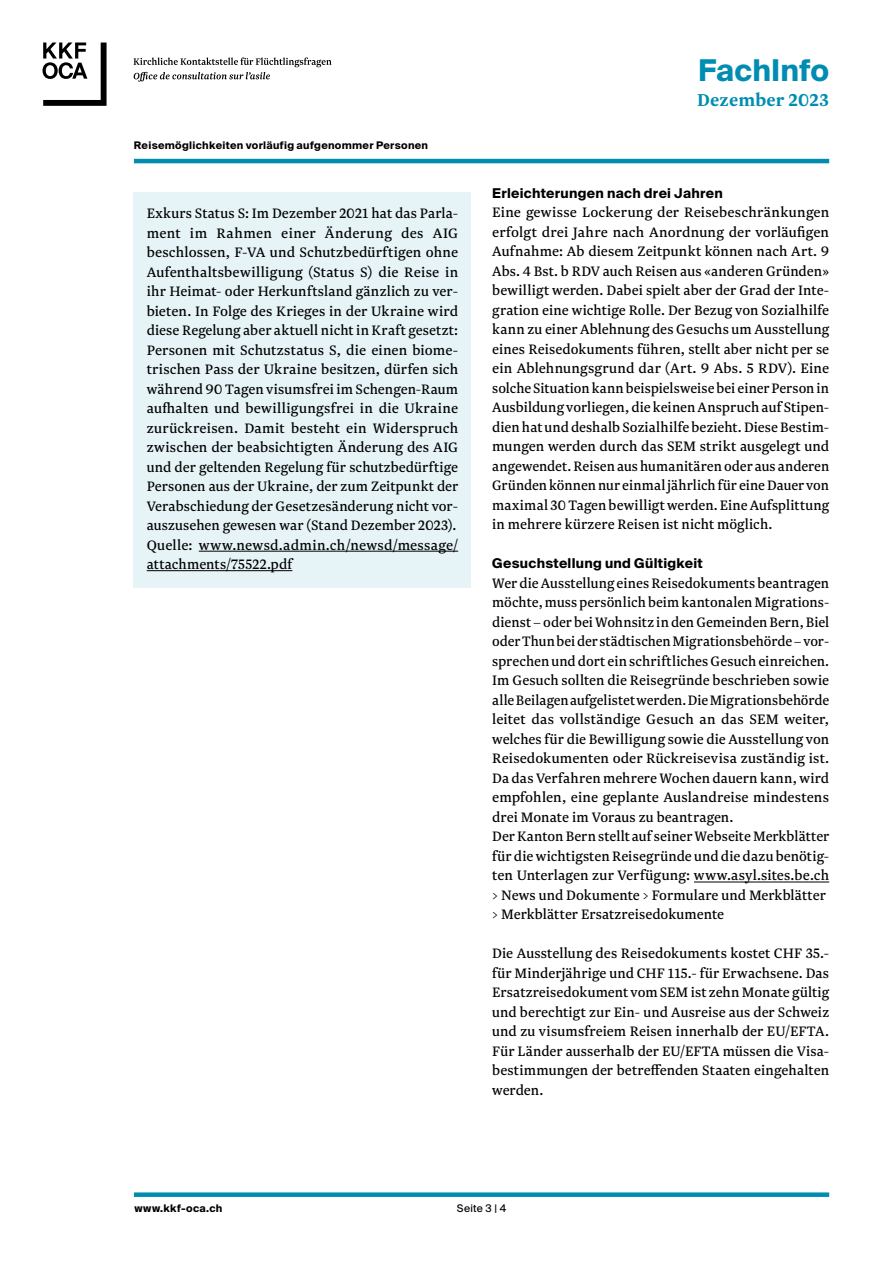
<style>
.page{position:relative;width:893px;height:1263px;background:#fff}
.page>*{position:absolute;margin:0;border:0;box-sizing:border-box;transform-origin:0 0}
.t1{font:700 30px "Suisse Intl";letter-spacing:.005em;color:#008db1}
.t2{font:700 20.25px "Newzald";letter-spacing:.01em;color:#008db1}
.t3{font:16.05px/19.5px "Newzald";letter-spacing:.005em;color:#000;text-align:justify}
.t4{font:700 13.5px "Suisse Intl";letter-spacing:.02em;color:#000}
.t5{font:700 10.5px "Suisse Intl";letter-spacing:.03em;color:#000}
.t6{font:10.5px "Suisse Intl";letter-spacing:.025em;color:#000}
</style>
<div class="page">
<svg style="left:43px;top:43px;width:64px;height:63px"></svg>
<svg style="left:134px;top:57px;width:198px;height:25px"></svg>
<hr style="left:134px;top:159px;width:695px;height:4px;background:#008db1">
<div style="left:134px;top:1192px;width:695px;height:5px;background:#008db1"></div>
<div style="left:134px;top:192px;width:337px;height:396px;background:#e6f4f7"></div>
<hr style="left:199px;top:551px;width:259px;height:1px;background:#000">
<hr style="left:147px;top:570px;width:145px;height:1px;background:#000">
<hr style="left:694px;top:881px;width:135px;height:1px;background:#000">
<p class="t5" style="left:134px;top:139px;width:296px">Reisemöglichkeiten vorläufig aufgenommer Personen</p>
<p class="t3" style="left:147px;top:203px;width:313px">Exkurs Status S: Im Dezember 2021 hat das Parla&shy;ment im Rahmen einer Änderung des AIG beschlossen, F-VA und Schutzbedürftigen ohne Aufenthaltsbewilligung (Status S) die Reise in ihr Heimat- oder Herkunftsland gänzlich zu ver&shy;bieten. In Folge des Krieges in der Ukraine wird diese Regelung aber aktuell nicht in Kraft gesetzt:<br>Personen mit Schutzstatus S, die einen biome&shy;trischen Pass der Ukraine besitzen, dürfen sich während 90 Tagen visumsfrei im Schengen-Raum aufhalten und bewilligungsfrei in die Ukraine zurückreisen. Damit besteht ein Widerspruch zwischen der beabsichtigten Änderung des AIG und der geltenden Regelung für schutzbedürftige Personen aus der Ukraine, der zum Zeitpunkt der Verabschiedung der Gesetzesänderung nicht vor&shy;auszusehen gewesen war (Stand Dezember 2023).<br>Quelle: www.newsd.admin.ch/newsd/message/ attachments/75522.pdf</p>
<h1 class="t1" style="left:698px;top:53px;width:132px">FachInfo</h1>
<p class="t2" style="left:697px;top:86px;width:133px">Dezember 2023</p>
<p class="t4" style="left:492px;top:185px;width:232px">Erleichterungen nach drei Jahren</p>
<p class="t3" style="left:492px;top:202px;width:338px">Eine gewisse Lockerung der Reisebeschränkungen erfolgt drei Jahre nach Anordnung der vorläufigen Aufnahme: Ab diesem Zeitpunkt können nach Art. 9<br>Abs. 4 Bst. b RDV auch Reisen aus «anderen Gründen» bewilligt werden. Dabei spielt aber der Grad der Inte&shy;gration eine wichtige Rolle. Der Bezug von Sozialhilfe kann zu einer Ablehnung des Gesuchs um Ausstellung eines Reisedokuments führen, stellt aber nicht per se ein Ablehnungsgrund dar (Art. 9 Abs. 5 RDV). Eine solche Situation kann beispielsweise bei einer Person in Ausbildung vorliegen, die keinen Anspruch auf Stipen&shy;dien hat und deshalb Sozialhilfe bezieht. Diese Bestim&shy;mungen werden durch das SEM strikt ausgelegt und angewendet. Reisen aus humanitären oder aus anderen Gründen können nur einmal jährlich für eine Dauer von maximal 30 Tagen bewilligt werden. Eine Aufsplittung in mehrere kürzere Reisen ist nicht möglich.</p>
<p class="t4" style="left:492px;top:556px;width:212px">Gesuchstellung und Gültigkeit</p>
<p class="t3" style="left:492px;top:573px;width:339px;text-align:left">Wer die Ausstellung eines Reisedokuments beantragen möchte, muss persönlich beim kantonalen Migrations&shy;dienst – oder bei Wohnsitz in den Gemeinden Bern, Biel oder Thun bei der städtischen Migrationsbehörde – vor&shy;sprechen und dort ein schriftliches Gesuch einreichen.<br>Im Gesuch sollten die Reisegründe beschrieben sowie alle Beilagen aufgelistet werden. Die Migrationsbehörde leitet das vollständige Gesuch an das SEM weiter, welches für die Bewilligung sowie die Ausstellung von Reisedokumenten oder Rückreisevisa zuständig ist.<br>Da das Verfahren mehrere Wochen dauern kann, wird empfohlen, eine geplante Auslandreise mindestens drei Monate im Voraus zu beantragen.<br>Der Kanton Bern stellt auf seiner Webseite Merkblätter für die wichtigsten Reisegründe und die dazu benötig&shy;ten Unterlagen zur Verfügung: www.asyl.sites.be.ch &gt; News und Dokumente &gt; Formulare und Merkblätter &gt; Merkblätter Ersatzreisedokumente</p>
<p class="t3" style="left:492px;top:943px;width:338px">Die Ausstellung des Reisedokuments kostet CHF 35.- für Minderjährige und CHF 115.- für Erwachsene. Das Ersatzreisedokument vom SEM ist zehn Monate gültig und berechtigt zur Ein- und Ausreise aus der Schweiz und zu visumsfreiem Reisen innerhalb der EU/EFTA.<br>Für Länder ausserhalb der EU/EFTA müssen die Visa&shy;bestimmungen der betreffenden Staaten eingehalten werden.</p>
<p class="t5" style="left:134px;top:1202px;width:89px">www.kkf-oca.ch</p>
<p class="t6" style="left:457px;top:1202px;width:51px">Seite 3 | 4</p>
</div>
